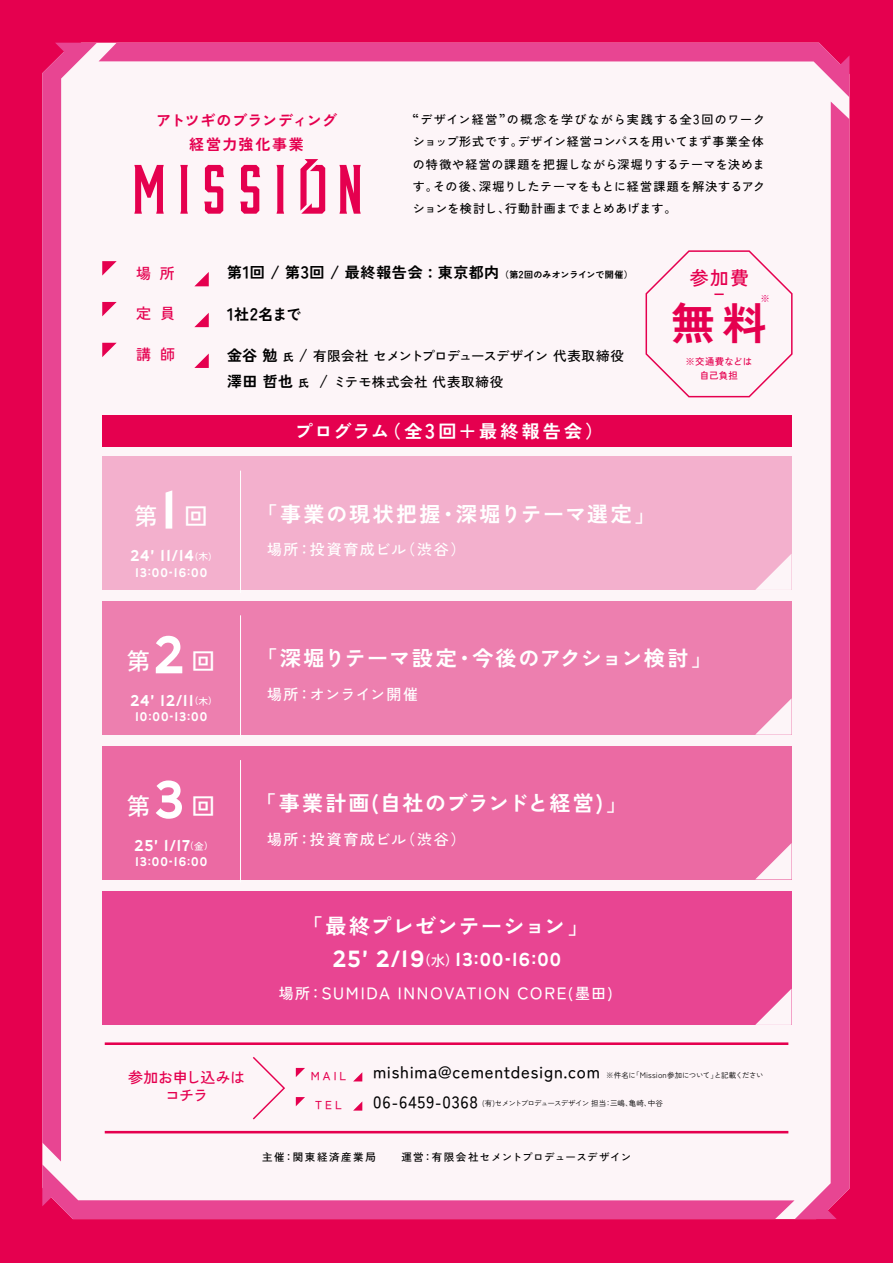
<style>
.page{position:relative;width:893px;height:1263px;background:#e5004f}
.page>*{position:absolute;margin:0;border:0;box-sizing:border-box;transform-origin:0 0}
.t1{font:54.6px "AW Conqueror Carved One";color:#fff}
.t2{font:700 44.1px "Zen K Gothic";color:#e5004f}
.t3{font:500 23.55px "Zen K Gothic";color:#fff}
.t4{font:700 21px "Zen K Gothic";letter-spacing:.06em;color:#fff}
.t5{font:700 21px "Zen K Gothic";letter-spacing:.09em;color:#fff}
.t6{font:19.5px "AW Conqueror Carved One";letter-spacing:.05em;color:#fff}
.t7{font:500 18.9px "Zen K Gothic";color:#e5004f}
.t8{font:700 18px "Zen K Gothic";letter-spacing:.16em;color:#fff}
.t9{font:16.2px "AW Conqueror Carved One";letter-spacing:.025em;color:#fff}
.t10{font:500 15px "Zen K Gothic";letter-spacing:.105em;color:#fff}
.t11{font:700 15px "Zen K Gothic";letter-spacing:.04em;color:#000}
.t12{font:500 15px/29.7px "Zen K Gothic";letter-spacing:.055em;color:#000}
.t13{font:700 15px/24px "Zen K Gothic";letter-spacing:.03em;color:#e5004f;text-align:center}
.t14{font:500 15px/18.5px "Zen K Gothic";letter-spacing:-.025em;color:#e5004f;text-align:center}
.t15{font:500 15px "Zen K Gothic";letter-spacing:.03em;color:#fff}
.t16{font:500 13.5px/26.2px "Zen K Gothic";color:#000}
.t17{font:12.9px "AW Conqueror Carved One";letter-spacing:.065em;color:#fff}
.t18{font:500 12px/22.2px "Zen K Gothic";letter-spacing:.015em;color:#000;text-align:justify}
.t19{font:500 10.5px "Zen K Gothic";letter-spacing:.115em;color:#000}
.t20{font:500 10.5px "Zen K Gothic";letter-spacing:.29em;color:#e5004f}
.t21{font:500 9.45px/13.8px "Zen K Gothic";letter-spacing:.025em;color:#e5004f;text-align:center}
.t22{font:9.45px "Koz Go Pr 6 N";color:#e50063}
.t23{font:7.5px "Zen K Gothic";letter-spacing:-.105em;color:#000}
.t24{font:7.5px "Zen K Gothic";letter-spacing:-.005em;color:#000}
.s1{font-size:9px}
.s2{font-weight:700;font-size:15px}
.s3{font-weight:700;font-size:10.5px}
.s4{font-size:15px}
.s5{font-size:9.75px}
.s6{font-family:"Zen K Gothic";font-weight:500;font-size:9.75px}
.s7{font-size:24.3px}
.s8{font-size:14.55px}
.s9{font-family:"Zen K Gothic";font-weight:500;font-size:14.55px}
</style>
<div class="page">
<div style="left:42px;top:43px;width:807px;height:1176px;background:#fdf5f8"></div>
<svg style="left:99px;top:43px;width:750px;height:54px"></svg>
<svg style="left:42px;top:43px;width:55px;height:1118px;fill:#fdf5f8"></svg>
<svg style="left:42px;top:1164px;width:752px;height:55px"></svg>
<svg style="left:795px;top:102px;width:54px;height:1117px;fill:#fdf5f8"></svg>
<div style="left:102px;top:415px;width:689px;height:32px;background:#e5004f"></div>
<hr style="left:105px;top:1131px;width:683px;height:2px;background:#e5004f">
<hr style="left:105px;top:1042px;width:683px;height:3px;background:#e5004f">
<div style="left:102px;top:457px;width:689px;height:133px;background:#f3b0cd"></div>
<svg style="left:134px;top:165px;width:30px;height:49px"></svg>
<svg style="left:180px;top:165px;width:8px;height:49px"></svg>
<svg style="left:204px;top:165px;width:20px;height:49px"></svg>
<svg style="left:240px;top:165px;width:20px;height:49px"></svg>
<svg style="left:277px;top:165px;width:7px;height:49px"></svg>
<svg style="left:339px;top:165px;width:22px;height:49px"></svg>
<svg style="left:300px;top:159px;width:25px;height:55px"></svg>
<hr style="left:240px;top:471px;width:1px;height:122px;background:#fff">
<div style="left:102px;top:601px;width:689px;height:134px;background:#ed7faf"></div>
<hr style="left:240px;top:615px;width:1px;height:123px;background:#fff">
<div style="left:102px;top:746px;width:689px;height:133px;background:#eb6aa3"></div>
<div style="left:102px;top:892px;width:689px;height:133px;background:#e84592"></div>
<hr style="left:240px;top:760px;width:1px;height:122px;background:#fff">
<svg style="left:755px;top:554px;width:36px;height:36px"></svg>
<svg style="left:755px;top:699px;width:36px;height:36px"></svg>
<svg style="left:756px;top:844px;width:35px;height:35px"></svg>
<svg style="left:755px;top:989px;width:36px;height:36px"></svg>
<svg style="left:194px;top:313px;width:15px;height:14px"></svg>
<svg style="left:102px;top:302px;width:15px;height:14px"></svg>
<svg style="left:194px;top:353px;width:15px;height:15px"></svg>
<svg style="left:102px;top:343px;width:15px;height:14px"></svg>
<svg style="left:194px;top:272px;width:15px;height:14px"></svg>
<svg style="left:102px;top:261px;width:15px;height:15px"></svg>
<div style="left:645px;top:249px;width:148px;height:149px;background:#fdf5f8"></div>
<svg style="left:251px;top:1055px;width:35px;height:66px"></svg>
<svg style="left:353px;top:1072px;width:9px;height:9px"></svg>
<svg style="left:296px;top:1068px;width:9px;height:9px"></svg>
<svg style="left:353px;top:1101px;width:9px;height:9px"></svg>
<svg style="left:296px;top:1097px;width:9px;height:9px"></svg>
<p class="t13" style="left:156px;top:108px;width:183px">アトツギのブランディング経営力強化事業</p>
<p class="t18" style="left:413px;top:108px;width:354px;text-indent:-6px">“デザイン経営”の概念を学びながら実践する全3回のワークショップ形式です。デザイン経営コンパスを用いてまず事業全体の特徴や経営の課題を把握しながら深堀りするテーマを決めます。その後、深堀りしたテーマをもとに経営課題を解決するアクションを検討し、行動計画までまとめあげます。</p>
<p class="t14" style="left:136px;top:263px;width:40px">場所</p>
<p class="t11" style="left:227px;top:265px;width:407px">第1回 / 第3回 / 最終報告会 : 東京都内 <span class="s1">（第2回のみオンラインで開催）</span></p>
<h3 class="t7" style="left:690px;top:268px;width:61px">参加費</h3>
<h2 class="t2" style="left:671px;top:301px;width:96px">無料</h2>
<p class="t22" style="left:760px;top:293px;width:11px">※</p>
<p class="t14" style="left:136px;top:304px;width:40px">定員</p>
<p class="t11" style="left:227px;top:307px;width:76px">1社2名まで</p>
<p class="t16" style="left:227px;top:343px;width:398px"><span class="s2">金谷 勉</span> <span class="s3">氏</span> <span class="s4">/</span> 有限会社 セメントプロデュースデザイン 代表取締役<span class="s2">澤田 哲也</span> <span class="s3">氏</span> <span class="s4">/</span> ミテモ株式会社 代表取締役</p>
<p class="t14" style="left:136px;top:345px;width:40px">講 師</p>
<p class="t21" style="left:685px;top:354px;width:68px">※交通費などは自己負担</p>
<h3 class="t3" style="left:134px;top:505px;width:25px">第</h3>
<h1 class="t1" style="left:159px;top:486px;width:21px">1</h1>
<h3 class="t3" style="left:184px;top:505px;width:25px">回</h3>
<h3 class="t9" style="left:131px;top:548px;width:82px">24’ 11/14<span class="s5">(</span><span class="s6">木</span><span class="s5">)</span></h3>
<p class="t17" style="left:135px;top:566px;width:74px">13:00-16:00</p>
<h1 class="t1" style="left:154px;top:631px;width:32px">2</h1>
<h3 class="t3" style="left:127px;top:649px;width:25px">第</h3>
<h3 class="t3" style="left:191px;top:649px;width:25px">回</h3>
<h3 class="t9" style="left:131px;top:693px;width:82px">24’ 12/11<span class="s5">(</span><span class="s6">木</span><span class="s5">)</span></h3>
<p class="t17" style="left:135px;top:711px;width:74px">10:00-13:00</p>
<h1 class="t1" style="left:154px;top:775px;width:32px">3</h1>
<h3 class="t3" style="left:127px;top:794px;width:25px">第</h3>
<h3 class="t3" style="left:191px;top:794px;width:25px">回</h3>
<h3 class="t9" style="left:135px;top:838px;width:74px">25’ 1/17<span class="s5">(</span><span class="s6">金</span><span class="s5">)</span></h3>
<p class="t17" style="left:135px;top:856px;width:74px">13:00-16:00</p>
<h3 class="t8" style="left:295px;top:422px;width:310px">プログラム（全3回＋最終報告会）</h3>
<h3 class="t5" style="left:257px;top:503px;width:400px">「事業の現状把握・深堀りテーマ選定」</h3>
<p class="t10" style="left:267px;top:542px;width:200px">場所：投資育成ビル（渋谷）</p>
<h3 class="t4" style="left:257px;top:648px;width:457px">「深堀りテーマ設定・今後のアクション検討」</h3>
<p class="t15" style="left:267px;top:687px;width:153px">場所：オンライン開催</p>
<h3 class="t4" style="left:255px;top:793px;width:373px">「事業計画(自社のブランドと経営)」</h3>
<p class="t10" style="left:267px;top:831px;width:200px">場所：投資育成ビル（渋谷）</p>
<h3 class="t4" style="left:302px;top:915px;width:288px">「最終プレゼンテーション」</h3>
<h3 class="t6" style="left:333px;top:950px;width:230px"><span class="s7">25’ 2/19</span><span class="s8">(</span><span class="s9">水</span><span class="s8">)</span> 13:00-16:00</h3>
<p class="t10" style="left:279px;top:986px;width:336px">場所：SUMIDA INNOVATION CORE(墨田)</p>
<p class="t12" style="left:373px;top:1058px;width:229px">mishima@cementdesign.com<br>06-6459-0368</p>
<p class="t14" style="left:128px;top:1068px;width:119px">参加お申し込みはコチラ</p>
<p class="t24" style="left:606px;top:1071px;width:159px">※件名に「Mission参加について」と記載ください</p>
<p class="t23" style="left:482px;top:1099px;width:182px">(有)セメントプロデュースデザイン 担当：三嶋、亀崎、中谷</p>
<p class="t20" style="left:311px;top:1071px;width:37px">MAIL</p>
<p class="t20" style="left:315px;top:1100px;width:28px">TEL</p>
<p class="t19" style="left:262px;top:1152px;width:371px">主催：関東経済産業局　　運営：有限会社セメントプロデュースデザイン</p>
</div>
